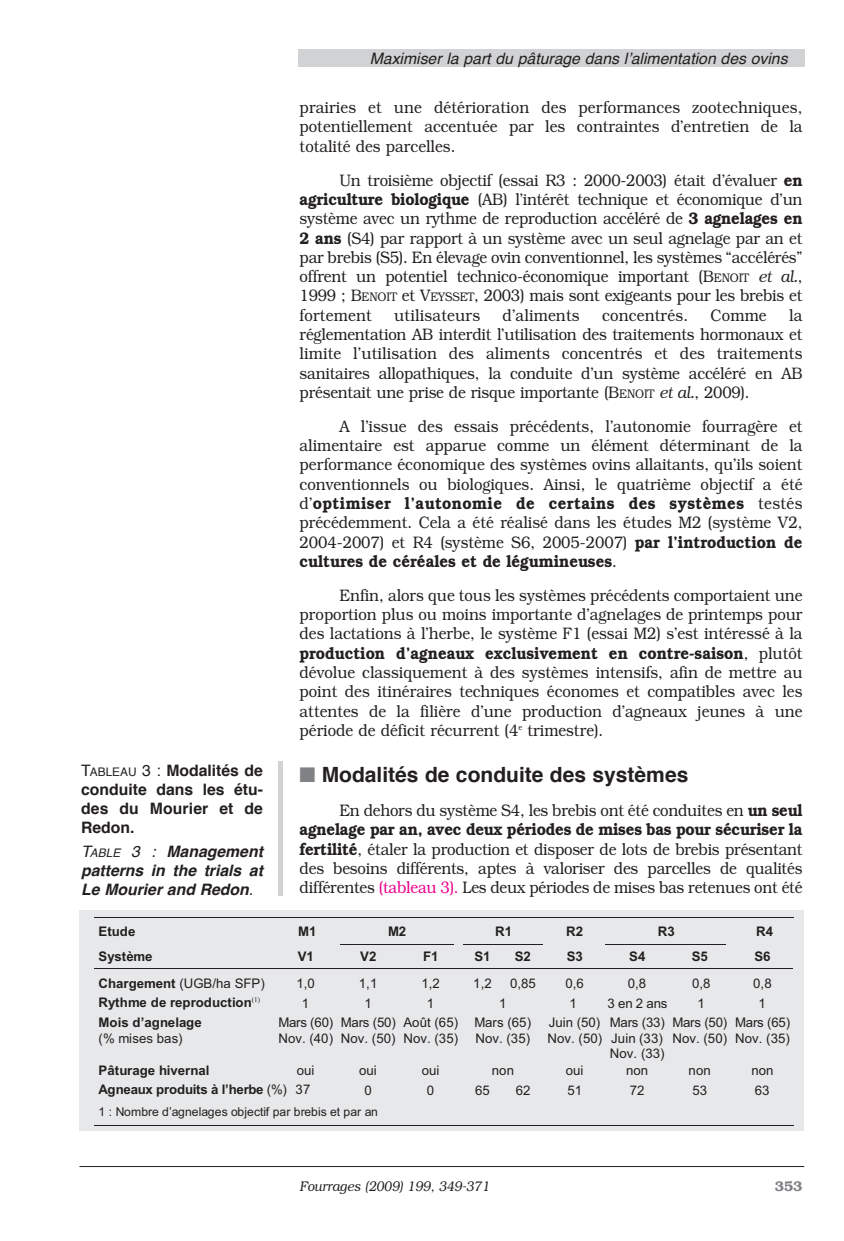
<style>
.page{position:relative;width:844px;height:1241px;background:#fff}
.page>*{position:absolute;margin:0;border:0;box-sizing:border-box;transform-origin:0 0}
.t1{font:700 21px "Helvetica";color:#231f20}
.t2{font:300 16.62px/19.2px "Bookman";color:#231f20;text-align:justify;scale:.9 1}
.t3{font:700 15.75px/18.9px "Helvetica";color:#231f20;text-align:justify}
.t4{font:italic 700 15.75px/18.9px "Helvetica";color:#231f20;text-align:justify}
.t5{font:italic 15.75px "Helvetica";color:#231f20}
.t6{font:italic 300 14px "Bookman";color:#231f20;scale:.9 1}
.t7{font:600 14px "Bookman";color:#808285}
.t8{font:13.3px/15.4px "Arial";letter-spacing:.005em;color:#231f20}
.t9{font:700 13.3px "Arial";letter-spacing:-.005em;color:#231f20}
.t10{font:13.3px/15.4px "Arial";letter-spacing:-.015em;color:#231f20}
.t11{font:12.25px "Arial";letter-spacing:.005em;color:#231f20}
.s1{font-weight:400}
.s2{font-weight:400;font-size:11.9px}
.s3{font-weight:600}
.s4{font-size:12.42px}
.s5{font-style:italic}
.s6{color:#808285}
.s7{color:#ed028c}
.s8{font-weight:700}
</style>
<div class="page">
<div style="left:298px;top:50px;width:506px;height:17px;background:#d1d2d4"></div>
<hr style="left:79px;top:1165px;width:725px;height:1px;background:#231f20">
<div style="left:79px;top:910px;width:725px;height:220px;background:#e7e8e9"></div>
<hr style="left:94px;top:916px;width:180px;height:1px;background:#231f20">
<hr style="left:274px;top:916px;width:66px;height:1px;background:#231f20">
<hr style="left:340px;top:916px;width:114px;height:1px;background:#231f20">
<hr style="left:463px;top:916px;width:80px;height:1px;background:#231f20">
<hr style="left:543px;top:916px;width:62px;height:1px;background:#231f20">
<hr style="left:606px;top:916px;width:119px;height:1px;background:#231f20">
<hr style="left:735px;top:916px;width:58px;height:1px;background:#231f20">
<hr style="left:340px;top:943px;width:59px;height:1px;background:#231f20">
<hr style="left:399px;top:943px;width:55px;height:1px;background:#231f20">
<hr style="left:463px;top:943px;width:39px;height:1px;background:#231f20">
<hr style="left:503px;top:943px;width:40px;height:1px;background:#231f20">
<hr style="left:605px;top:943px;width:63px;height:1px;background:#231f20">
<hr style="left:668px;top:943px;width:57px;height:1px;background:#231f20">
<hr style="left:94px;top:968px;width:180px;height:1px;background:#231f20">
<hr style="left:274px;top:968px;width:62px;height:1px;background:#231f20">
<hr style="left:337px;top:968px;width:62px;height:1px;background:#231f20">
<hr style="left:399px;top:968px;width:62px;height:1px;background:#231f20">
<hr style="left:462px;top:968px;width:40px;height:1px;background:#231f20">
<hr style="left:503px;top:968px;width:40px;height:1px;background:#231f20">
<hr style="left:543px;top:968px;width:62px;height:1px;background:#231f20">
<hr style="left:606px;top:968px;width:62px;height:1px;background:#231f20">
<hr style="left:668px;top:968px;width:62px;height:1px;background:#231f20">
<hr style="left:731px;top:968px;width:62px;height:1px;background:#231f20">
<hr style="left:94px;top:1124px;width:699px;height:1px;background:#231f20">
<div style="left:278px;top:761px;width:5px;height:134px;background:#d1d2d4"></div>
<p class="t3" style="left:81px;top:762px;width:183px"><span class="s1">T</span><span class="s2">ABLEAU</span> <span class="s1">3 :</span> Modalités de conduite dans les étu&shy;des du Mourier et de Redon.</p>
<p class="t4" style="left:81px;top:843px;width:183px"><span class="s1">t</span><span class="s2">able</span> <span class="s1">3 :</span> Management patterns in the trials at Le Mourier and Redon<span class="s1">.</span></p>
<p class="t5" style="left:370px;top:52px;width:420px">maximiser la part du pâturage dans l’alimentation des ovins</p>
<p class="t2" style="left:299px;top:98px;width:560px">prairies et une détérioration des performances zootechniques, potentiellement accentuée par les contraintes d’entretien de la totalité des parcelles.</p>
<p class="t2" style="left:299px;top:170px;width:560px;text-indent:40px">Un troisième objectif (essai R3 : 2000-2003) était d’évaluer <span class="s3">en agriculture biologique</span> (AB) l’intérêt technique et économique d’un système avec un rythme de reproduction accéléré de <span class="s3">3 agnelages en 2 ans</span> (S4) par rapport à un système avec un seul agnelage par an et par brebis (S5). En élevage ovin conventionnel, les systèmes “accélérés” offrent un potentiel technico-économique important (B<span class="s4">ENOIT</span> <span class="s5">et al.</span>, 1999 ; B<span class="s4">ENOIT</span> et V<span class="s4">EYSSET</span>, 2003) mais sont exigeants pour les brebis et fortement</p>
<p class="t2" style="left:299px;top:305px;width:560px;text-indent:489px">la réglementation AB interdit l’utilisation des traitements hormonaux et limite l’utilisation des aliments concentrés et des traitements sanitaires allopathiques, la conduite d’un système accéléré en AB présentait une prise de risque importante (B<span class="s4">ENOIT</span> <span class="s5">et al.</span>, 2009).</p>
<p class="t2" style="left:299px;top:416px;width:560px;text-indent:40px">A l’issue des essais précédents, l’autonomie fourragère et alimentaire est apparue comme un élément déterminant de la performance économique des systèmes ovins allaitants, qu’ils soient conventionnels ou biologiques. Ainsi, le quatrième objectif a été d’<span class="s3">optimiser l’autonomie de certains des systèmes</span> testés précédemment. Cela a été réalisé dans les études M2 (système V2, 2004-2007) et R4 (système S6, 2005-2007) <span class="s3">par l’introduction de cultures de céréales et de légumineuses</span>.</p>
<p class="t2" style="left:299px;top:585px;width:560px;text-indent:40px">Enfin, alors que tous les systèmes précédents comportaient une proportion plus ou moins importante d’agnelages de printemps pour des lactations à l’herbe, le système F1 (essai M2) s’est intéressé à la <span class="s3">production d’agneaux exclusivement en contre-saison</span>, plutôt dévolue classiquement à des systèmes intensifs, afin de mettre au point des itinéraires techniques économes et compatibles avec les attentes de la filière d’une production d’agneaux jeunes à une période de déficit récurrent (4<sup>e</sup> trimestre).</p>
<p class="t1" style="left:299px;top:765px;width:390px"><span class="s6">■</span> Modalités de conduite des systèmes</p>
<p class="t2" style="left:299px;top:800px;width:560px;text-indent:40px">En dehors du système S4, les brebis ont été conduites en <span class="s3">un seul agnelage par an, avec deux périodes de mises bas pour sécuriser la fertilité</span>, étaler la production et disposer de lots de brebis présentant des besoins différents, aptes à valoriser des parcelles de qualités différentes <span class="s7">(tableau 3).</span> Les deux périodes de mises bas retenues ont été</p>
<p class="t2" style="left:394px;top:305px;width:97px">utilisateurs</p>
<p class="t2" style="left:502px;top:305px;width:87px">d’aliments</p>
<p class="t2" style="left:602px;top:305px;width:97px">concentrés.</p>
<p class="t2" style="left:710px;top:305px;width:64px">Comme</p>
<p class="t9" style="left:99px;top:922px;width:38px">Etude</p>
<p class="t9" style="left:298px;top:922px;width:20px">M1</p>
<p class="t9" style="left:388px;top:922px;width:20px">M2</p>
<p class="t9" style="left:495px;top:922px;width:18px">R1</p>
<p class="t9" style="left:566px;top:922px;width:18px">R2</p>
<p class="t9" style="left:657px;top:922px;width:18px">R3</p>
<p class="t9" style="left:756px;top:922px;width:18px">R4</p>
<p class="t9" style="left:99px;top:947px;width:56px">Système</p>
<p class="t9" style="left:298px;top:947px;width:18px">V1</p>
<p class="t9" style="left:360px;top:947px;width:18px">V2</p>
<p class="t9" style="left:423px;top:947px;width:17px">F1</p>
<p class="t9" style="left:474px;top:947px;width:18px">S1</p>
<p class="t9" style="left:514px;top:947px;width:18px">S2</p>
<p class="t9" style="left:566px;top:947px;width:18px">S3</p>
<p class="t9" style="left:629px;top:947px;width:18px">S4</p>
<p class="t9" style="left:691px;top:947px;width:18px">S5</p>
<p class="t9" style="left:754px;top:947px;width:18px">S6</p>
<p class="t8" style="left:99px;top:975px;width:168px"><span class="s8">Chargement</span> (UGB/ha SFP)</p>
<p class="t8" style="left:296px;top:975px;width:20px">1,0</p>
<p class="t8" style="left:359px;top:975px;width:20px">1,1</p>
<p class="t8" style="left:421px;top:975px;width:20px">1,2</p>
<p class="t8" style="left:473px;top:975px;width:20px">1,2</p>
<p class="t8" style="left:510px;top:975px;width:27px">0,85</p>
<p class="t8" style="left:565px;top:975px;width:20px">0,6</p>
<p class="t8" style="left:627px;top:975px;width:20px">0,8</p>
<p class="t8" style="left:692px;top:975px;width:20px">0,8</p>
<p class="t8" style="left:753px;top:975px;width:20px">0,8</p>
<p class="t9" style="left:99px;top:993px;width:163px">Rythme de reproduction<sup>(1)</sup></p>
<p class="t8" style="left:302px;top:995px;width:9px">1</p>
<p class="t8" style="left:364px;top:995px;width:9px">1</p>
<p class="t8" style="left:427px;top:995px;width:9px">1</p>
<p class="t8" style="left:499px;top:995px;width:9px">1</p>
<p class="t8" style="left:569px;top:995px;width:9px">1</p>
<p class="t8" style="left:607px;top:995px;width:61px">3 en 2 ans</p>
<p class="t8" style="left:697px;top:995px;width:9px">1</p>
<p class="t8" style="left:758px;top:995px;width:9px">1</p>
<p class="t9" style="left:99px;top:1013px;width:105px">Mois d’agnelage</p>
<p class="t8" style="left:99px;top:1030px;width:86px">(% mises bas)</p>
<p class="t10" style="left:278px;top:1014px;width:56px">Mars (60)<br>Nov. (40)</p>
<p class="t10" style="left:341px;top:1014px;width:56px">Mars (50)<br>Nov. (50)</p>
<p class="t8" style="left:403px;top:1014px;width:56px">Août (65)<br>Nov. (35)</p>
<p class="t8" style="left:474px;top:1014px;width:58px">Mars (65)<br>Nov. (35)</p>
<p class="t8" style="left:547px;top:1014px;width:56px">Juin (50)<br>Nov. (50)</p>
<p class="t8" style="left:609px;top:1014px;width:56px">Mars (33)<br>Juin (33)<br>Nov. (33)</p>
<p class="t10" style="left:672px;top:1014px;width:56px">Mars (50)<br>Nov. (50)</p>
<p class="t10" style="left:735px;top:1014px;width:56px">Mars (65)<br>Nov. (35)</p>
<p class="t9" style="left:99px;top:1061px;width:112px">Pâturage hivernal</p>
<p class="t8" style="left:296px;top:1062px;width:19px">oui</p>
<p class="t8" style="left:359px;top:1062px;width:19px">oui</p>
<p class="t8" style="left:421px;top:1062px;width:19px">oui</p>
<p class="t8" style="left:491px;top:1062px;width:24px">non</p>
<p class="t8" style="left:565px;top:1062px;width:19px">oui</p>
<p class="t8" style="left:626px;top:1062px;width:24px">non</p>
<p class="t8" style="left:688px;top:1062px;width:24px">non</p>
<p class="t8" style="left:751px;top:1062px;width:24px">non</p>
<p class="t9" style="left:99px;top:1080px;width:213px">Agneaux produits à l’herbe <span class="s1">(%) 37</span></p>
<p class="t8" style="left:364px;top:1082px;width:9px">0</p>
<p class="t8" style="left:427px;top:1082px;width:9px">0</p>
<p class="t8" style="left:475px;top:1082px;width:16px">65</p>
<p class="t8" style="left:515px;top:1082px;width:16px">62</p>
<p class="t8" style="left:567px;top:1082px;width:16px">51</p>
<p class="t8" style="left:629px;top:1082px;width:16px">72</p>
<p class="t8" style="left:692px;top:1082px;width:16px">53</p>
<p class="t8" style="left:754px;top:1082px;width:16px">63</p>
<p class="t11" style="left:99px;top:1103px;width:281px">1 : Nombre d’agnelages objectif par brebis et par an</p>
<p class="t6" style="left:299px;top:1177px;width:212px">Fourrages (2009) 199, 349-371</p>
<p class="t7" style="left:774px;top:1177px;width:29px">353</p>
</div>
